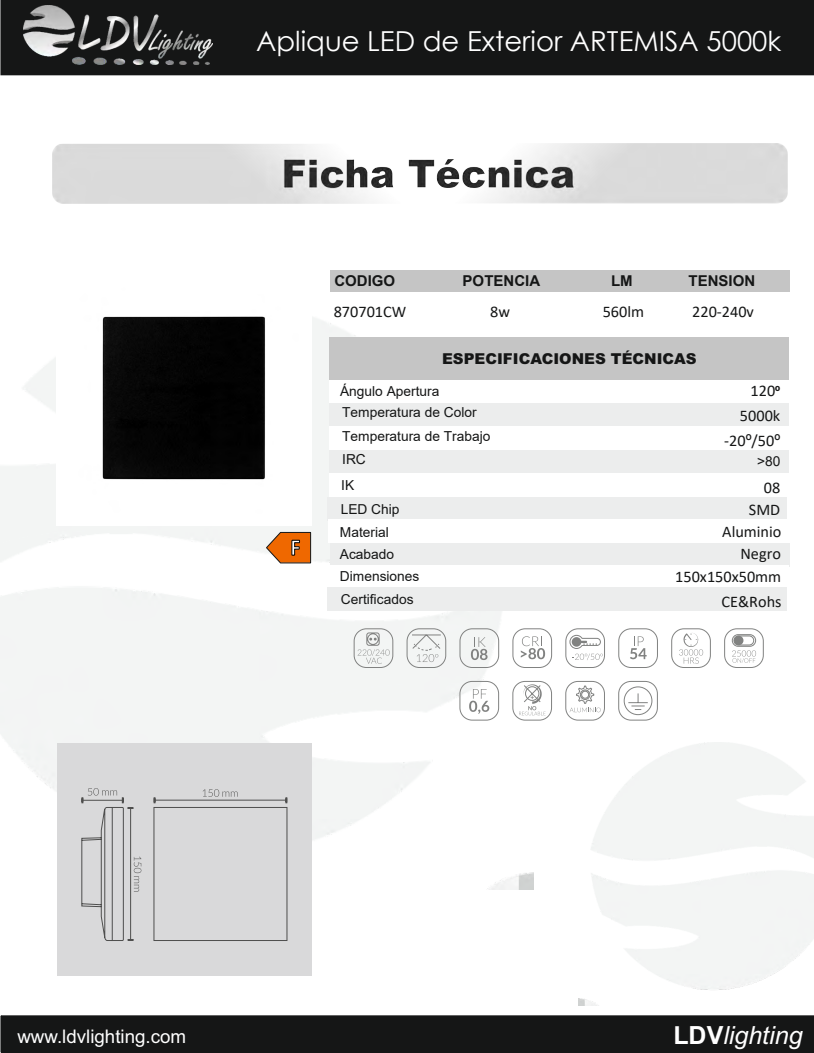
<style>
.page{position:relative;width:814px;height:1053px;background:#fff}
.page>*{position:absolute;margin:0;border:0;box-sizing:border-box;transform-origin:0 0}
.t1{font:27.5px "Century Gothic";color:#fff}
.t2{font:italic 25px "Arial";color:#fff}
.t3{font:700 23.5px "Calibri";color:#fff;scale:.92 1}
.t4{font:18.75px "Arial";color:#fff}
.t5{font:16.25px/22.5px "Calibri";color:#151616;text-align:right}
.t6{font:900 15px "Arial";color:#151616}
.t7{font:700 15px "Arial";color:#151616}
.t8{font:700 15px "Arial";color:#151616}
.t9{font:13.75px "Arial";color:#151616}
.t10{font:13.75px "Arial";color:#151616}
.s1{font-family:"Arial";font-weight:700;font-size:13.75px}
.s2{font-family:"Arial"}
.s3{font-weight:700;font-style:normal}
</style>
<div class="page">
<svg style="left:1px;top:75px;width:813px;height:423px"></svg>
<div style="left:304px;top:119px;width:488px;height:60px;background:#fff;border:1px solid #d9d9da;border-radius:11px"></div>
<div style="left:52px;top:119px;width:516px;height:60px;background:#fff;border:1px solid #d9d9da;border-radius:11px"></div>
<div style="left:330px;top:270px;width:459px;height:21px;background:#c5c5c5"></div>
<div style="left:330px;top:337px;width:459px;height:42px;background:#c5c5c5"></div>
<div style="left:329px;top:380px;width:459px;height:23px;background:#fff"></div>
<div style="left:330px;top:403px;width:459px;height:23px;background:#eceded"></div>
<div style="left:330px;top:449px;width:459px;height:23px;background:#eceded"></div>
<div style="left:328px;top:497px;width:459px;height:24px;background:#eceded"></div>
<div style="left:330px;top:543px;width:459px;height:24px;background:#eceded"></div>
<div style="left:330px;top:473px;width:459px;height:23px;background:#fff"></div>
<div style="left:330px;top:426px;width:459px;height:24px;background:#fff"></div>
<div style="left:0;top:0;width:814px;height:75px;background:#151616"></div>
<img style="left:23px;top:5px;width:189px;height:60px">
<div style="left:1px;top:1015px;width:813px;height:37px;background:#151616"></div>
<div style="left:329px;top:564px;width:459px;height:24px;background:#fff"></div>
<svg style="left:266px;top:532px;width:45px;height:31px"></svg>
<img style="left:52px;top:143px;width:735px;height:61px">
<div style="left:328px;top:587px;width:459px;height:24px;background:#eceded"></div>
<img style="left:57px;top:270px;width:255px;height:228px">
<div style="left:328px;top:519px;width:460px;height:23px;background:#fff"></div>
<svg style="left:354px;top:628px;width:39px;height:40px"></svg>
<svg style="left:565px;top:628px;width:40px;height:40px"></svg>
<svg style="left:521px;top:636px;width:24px;height:23px"></svg>
<div style="left:513px;top:628px;width:39px;height:39px;border:1px solid #818281;border-radius:12px"></div>
<svg style="left:406px;top:628px;width:40px;height:40px"></svg>
<svg style="left:471px;top:637px;width:16px;height:23px"></svg>
<div style="left:460px;top:628px;width:39px;height:39px;border:1px solid #818281;border-radius:12px"></div>
<svg style="left:630px;top:636px;width:16px;height:23px"></svg>
<div style="left:618px;top:628px;width:39px;height:39px;border:1px solid #818281;border-radius:12px"></div>
<svg style="left:519px;top:684px;width:26px;height:31px"></svg>
<div style="left:512px;top:681px;width:40px;height:39px;border:1px solid #818281;border-radius:12px"></div>
<svg style="left:565px;top:681px;width:40px;height:39px"></svg>
<div style="left:671px;top:628px;width:39px;height:39px;border:1px solid #818281;border-radius:12px"></div>
<svg style="left:679px;top:633px;width:24px;height:30px"></svg>
<div style="left:724px;top:628px;width:39px;height:39px;border:1px solid #818281;border-radius:12px"></div>
<svg style="left:732px;top:634px;width:24px;height:29px"></svg>
<div style="left:734px;top:635px;width:9px;height:10px;background:#818281;border-radius:50%"></div>
<svg style="left:469px;top:689px;width:20px;height:25px"></svg>
<div style="left:460px;top:681px;width:39px;height:39px;border:1px solid #818281;border-radius:12px"></div>
<svg style="left:618px;top:681px;width:40px;height:39px"></svg>
<div style="left:57px;top:742px;width:254px;height:233px;background:#d9d9da"></div>
<hr style="left:154px;top:799px;width:131px;height:1px;background:#4e4e4d">
<svg style="left:285px;top:797px;width:2px;height:6px"></svg>
<svg style="left:203px;top:789px;width:35px;height:7px"></svg>
<svg style="left:81px;top:788px;width:60px;height:153px"></svg>
<h1 class="t1" style="left:256px;top:22px;width:527px">Aplique LED de Exterior ARTEMISA 5000k</h1>
<p class="t7" style="left:334px;top:275px;width:62px">CODIGO</p>
<p class="t8" style="left:463px;top:270px;width:79px">POTENCIA</p>
<p class="t7" style="left:611px;top:275px;width:23px">LM</p>
<p class="t7" style="left:688px;top:275px;width:68px">TENSION</p>
<p class="t5" style="left:334px;top:300px;width:74px">870701CW</p>
<p class="t5" style="left:490px;top:300px;width:21px">8w</p>
<p class="t5" style="left:602px;top:300px;width:43px">560lm</p>
<p class="t5" style="left:692px;top:300px;width:63px">220-240v</p>
<p class="t6" style="left:442px;top:353px;width:256px">ESPECIFICACIONES TÉCNICAS</p>
<p class="t9" style="left:340px;top:381px;width:101px">Ángulo Apertura</p>
<p class="t5" style="left:750px;top:379px;width:31px">120<span class="s1">º</span></p>
<p class="t9" style="left:342px;top:403px;width:136px">Temperatura de Color</p>
<p class="t5" style="left:740px;top:403px;width:42px">5000k</p>
<p class="t9" style="left:342px;top:426px;width:150px">Temperatura de Trabajo</p>
<p class="t5" style="left:724px;top:428px;width:58px">-20<span class="s2">º</span>/50<span class="s2">º</span></p>
<p class="t9" style="left:342px;top:449px;width:25px">IRC</p>
<p class="t9" style="left:757px;top:452px;width:25px">&gt;80</p>
<p class="t9" style="left:341px;top:476px;width:14px">IK</p>
<p class="t10" style="left:341px;top:503px;width:60px">LED Chip</p>
<p class="t5" style="left:749px;top:475px;width:33px">08<br>SMD</p>
<h3 class="t3" style="left:290px;top:530px;width:12px">F</h3>
<p class="t9" style="left:340px;top:523px;width:50px">Material</p>
<p class="t5" style="left:722px;top:520px;width:61px">Aluminio</p>
<p class="t9" style="left:340px;top:544px;width:56px">Acabado</p>
<p class="t5" style="left:740px;top:542px;width:42px">Negro</p>
<p class="t9" style="left:340px;top:566px;width:81px">Dimensiones</p>
<p class="t10" style="left:341px;top:594px;width:74px">Certificados</p>
<p class="t5" style="left:675px;top:564px;width:108px;line-height:24.4px">150x150x50mm<br>CE&amp;Rohs</p>
<h3 class="t4" style="left:17px;top:1028px;width:170px">www.ldvlighting.com</h3>
<h2 class="t2" style="left:673px;top:1026px;width:131px"><span class="s3">LDV</span>lighting</h2>
</div>
